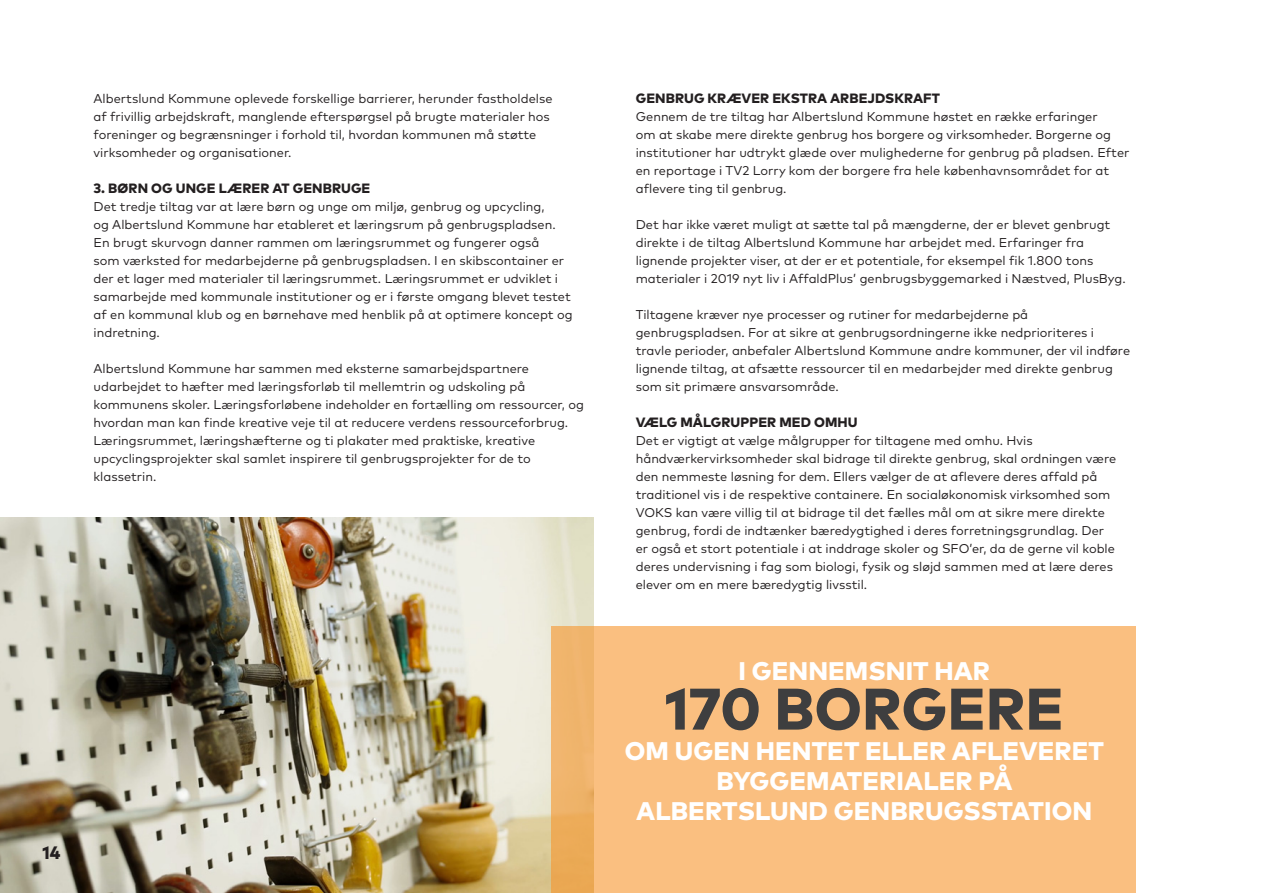
<style>
.page{position:relative;width:1263px;height:893px;background:#fff}
.page>*{position:absolute;margin:0;border:0;box-sizing:border-box;transform-origin:0 0}
.FAKTA_rubrik_NEG{font:800 58.5px "Mark Pro";letter-spacing:.005em;color:#3e3e3f}
.FAKTA_rubrik_NEG-2{font:800 25.5px/30px "Mark Pro";letter-spacing:.005em;color:#fff;text-align:center}
.t1{font:800 18px "Mark Pro";color:#231f20}
.mellem{font:800 13.5px "Mark Pro";letter-spacing:.005em;color:#231f20}
.Brød{font:12.75px/18px "Mark Pro";color:#231f20}
</style>
<div class="page">
<img style="left:0;top:517px;width:593px;height:376px">
<svg style="left:551px;top:626px;width:584px;height:267px;background:#f9bd7e"></svg>
<p class="Brød" style="left:94px;top:89px;width:460px">Albertslund Kommune oplevede forskellige barrierer, herunder fastholdelse af frivillig arbejdskraft, manglende efterspørgsel på brugte materialer hos foreninger og begrænsninger i forhold til, hvordan kommunen må støtte virksomheder og organisationer.</p>
<p class="mellem" style="left:94px;top:178px;width:278px">3. BØRN OG UNGE LÆRER AT GENBRUGE</p>
<p class="Brød" style="left:94px;top:197px;width:481px">Det tredje tiltag var at lære børn og unge om miljø, genbrug og upcycling,<br>og Albertslund Kommune har etableret et læringsrum på genbrugspladsen.<br>En brugt skurvogn danner rammen om læringsrummet og fungerer også<br>som værksted for medarbejderne på genbrugspladsen. I en skibscontainer er der et lager med materialer til læringsrummet. Læringsrummet er udviklet i samarbejde med kommunale institutioner og er i første omgang blevet testet af en kommunal klub og en børnehave med henblik på at optimere koncept og indretning.</p>
<p class="Brød" style="left:94px;top:359px;width:492px">Albertslund Kommune har sammen med eksterne samarbejdspartnere udarbejdet to hæfter med læringsforløb til mellemtrin og udskoling på kommunens skoler. Læringsforløbene indeholder en fortælling om ressourcer, og hvordan man kan finde kreative veje til at reducere verdens ressourceforbrug.<br>Læringsrummet, læringshæfterne og ti plakater med praktiske, kreative upcyclingsprojekter skal samlet inspirere til genbrugsprojekter for de to klassetrin.</p>
<h3 class="t1" style="left:43px;top:839px;width:19px">14</h3>
<p class="mellem" style="left:636px;top:88px;width:306px">GENBRUG KRÆVER EKSTRA ARBEJDSKRAFT</p>
<p class="Brød" style="left:636px;top:107px;width:495px">Gennem de tre tiltag har Albertslund Kommune høstet en række erfaringer<br>om at skabe mere direkte genbrug hos borgere og virksomheder. Borgerne og institutioner har udtrykt glæde over mulighederne for genbrug på pladsen. Efter en reportage i TV2 Lorry kom der borgere fra hele københavnsområdet for at aflevere ting til genbrug.</p>
<p class="Brød" style="left:636px;top:215px;width:491px">Det har ikke været muligt at sætte tal på mængderne, der er blevet genbrugt direkte i de tiltag Albertslund Kommune har arbejdet med. Erfaringer fra lignende projekter viser, at der er et potentiale, for eksempel fik 1.800 tons materialer i 2019 nyt liv i AffaldPlus’ genbrugsbyggemarked i Næstved, PlusByg.</p>
<p class="Brød" style="left:636px;top:305px;width:496px">Tiltagene kræver nye processer og rutiner for medarbejderne på genbrugspladsen. For at sikre at genbrugsordningerne ikke nedprioriteres i travle perioder, anbefaler Albertslund Kommune andre kommuner, der vil indføre lignende tiltag, at afsætte ressourcer til en medarbejder med direkte genbrug som sit primære ansvarsområde.</p>
<p class="mellem" style="left:636px;top:412px;width:223px">VÆLG MÅLGRUPPER MED OMHU</p>
<p class="Brød" style="left:636px;top:431px;width:482px">Det er vigtigt at vælge målgrupper for tiltagene med omhu. Hvis håndværkervirksomheder skal bidrage til direkte genbrug, skal ordningen være den nemmeste løsning for dem. Ellers vælger de at aflevere deres affald på traditionel vis i de respektive containere. En socialøkonomisk virksomhed som VOKS kan være villig til at bidrage til det fælles mål om at sikre mere direkte genbrug, fordi de indtænker bæredygtighed i deres forretningsgrundlag. Der er også et stort potentiale i at inddrage skoler og SFO’er, da de gerne vil koble deres undervisning i fag som biologi, fysik og sløjd sammen med at lære deres elever om en mere bæredygtig livsstil.</p>
<p class="FAKTA_rubrik_NEG-2" style="left:738px;top:654px;width:253px">I GENNEMSNIT HAR</p>
<p class="FAKTA_rubrik_NEG" style="left:665px;top:664px;width:400px">170 BORGERE</p>
<p class="FAKTA_rubrik_NEG-2" style="left:625px;top:733px;width:481px">OM UGEN HENTET ELLER AFLEVERET<br>BYGGEMATERIALER PÅ</p>
<p class="FAKTA_rubrik_NEG-2" style="left:636px;top:793px;width:457px">ALBERTSLUND GENBRUGSSTATION</p>
</div>
